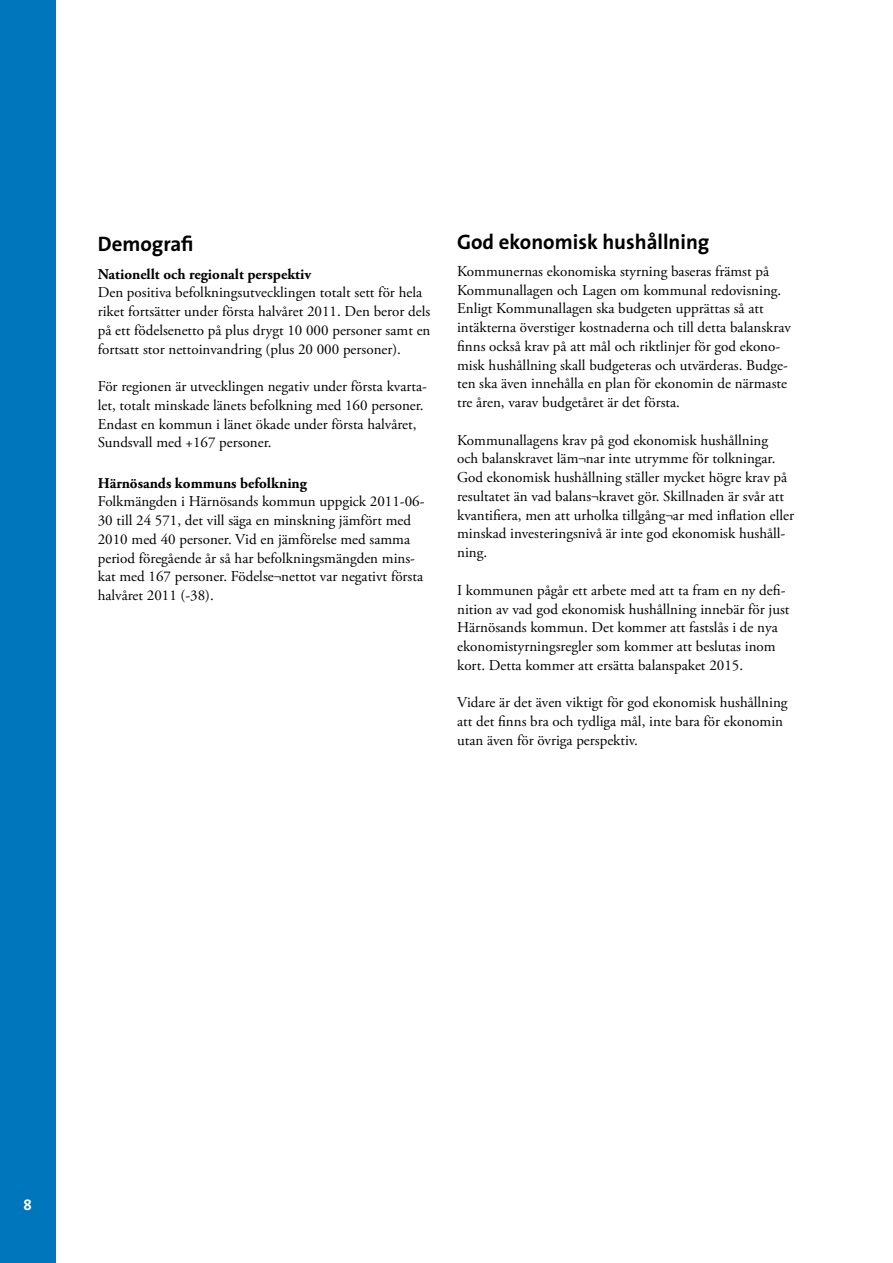
<style>
.page{position:relative;width:893px;height:1263px;background:#fff}
.page>*{position:absolute;margin:0;border:0;box-sizing:border-box;transform-origin:0 0}
.t1{font:700 21px "The Sans";color:#000}
.t2{font:15px/18.8px "Adobe Garamond Pro";color:#000}
.t3{font:700 15px "Adobe Garamond Pro";color:#000}
.t4{font:700 15px "The Sans";color:#fff}
</style>
<div class="page">
<div style="left:0;top:0;width:55px;height:1263px;background:#0076bd"></div>
<h1 class="t1" style="left:98px;top:227px;width:97px">Demografi</h1>
<p class="t3" style="left:98px;top:265px;width:215px">Nationellt och regionalt perspektiv</p>
<p class="t2" style="left:98px;top:284px;width:334px">Den positiva befolkningsutvecklingen totalt sett för hela riket fortsätter under första halvåret 2011. Den beror dels på ett födelsenetto på plus drygt 10 000 personer samt en fortsatt stor nettoinvandring (plus 20 000 personer).</p>
<p class="t2" style="left:98px;top:377px;width:331px">För regionen är utvecklingen negativ under första kvarta&shy;let, totalt minskade länets befolkning med 160 personer.<br>Endast en kommun i länet ökade under första halvåret, Sundsvall med +167 personer.</p>
<p class="t3" style="left:98px;top:474px;width:211px">Härnösands kommuns befolkning</p>
<p class="t2" style="left:98px;top:493px;width:328px">Folkmängden i Härnösands kommun uppgick 2011-06- 30 till 24 571, det vill säga en minskning jämfört med 2010 med 40 personer. Vid en jämförelse med samma period föregående år så har befolkningsmängden mins&shy;kat med 167 personer. Födelse¬nettot var negativt första halvåret 2011 (-38).</p>
<h1 class="t1" style="left:457px;top:224px;width:254px">God ekonomisk hushållning</h1>
<p class="t2" style="left:457px;top:262px;width:335px">Kommunernas ekonomiska styrning baseras främst på Kommunallagen och Lagen om kommunal redovisning.<br>Enligt Kommunallagen ska budgeten upprättas så att intäkterna överstiger kostnaderna och till detta balanskrav finns också krav på att mål och riktlinjer för god ekono&shy;misk hushållning skall budgeteras och utvärderas. Budge&shy;ten ska även innehålla en plan för ekonomin de närmaste tre åren, varav budgetåret är det första.</p>
<p class="t2" style="left:457px;top:431px;width:339px">Kommunallagens krav på god ekonomisk hushållning<br>och balanskravet läm¬nar inte utrymme för tolkningar.<br>God ekonomisk hushållning ställer mycket högre krav på resultatet än vad balans¬kravet gör. Skillnaden är svår att kvantifiera, men att urholka tillgång¬ar med inflation eller minskad investeringsnivå är inte god ekonomisk hushåll&shy;ning.</p>
<p class="t2" style="left:457px;top:581px;width:334px">I kommunen pågår ett arbete med att ta fram en ny defi&shy;nition av vad god ekonomisk hushållning innebär för just Härnösands kommun. Det kommer att fastslås i de nya ekonomistyrningsregler som kommer att beslutas inom kort. Detta kommer att ersätta balanspaket 2015.</p>
<p class="t2" style="left:457px;top:694px;width:332px">Vidare är det även viktigt för god ekonomisk hushållning att det finns bra och tydliga mål, inte bara för ekonomin utan även för övriga perspektiv.</p>
<p class="t4" style="left:23px;top:1192px;width:10px">8</p>
</div>
